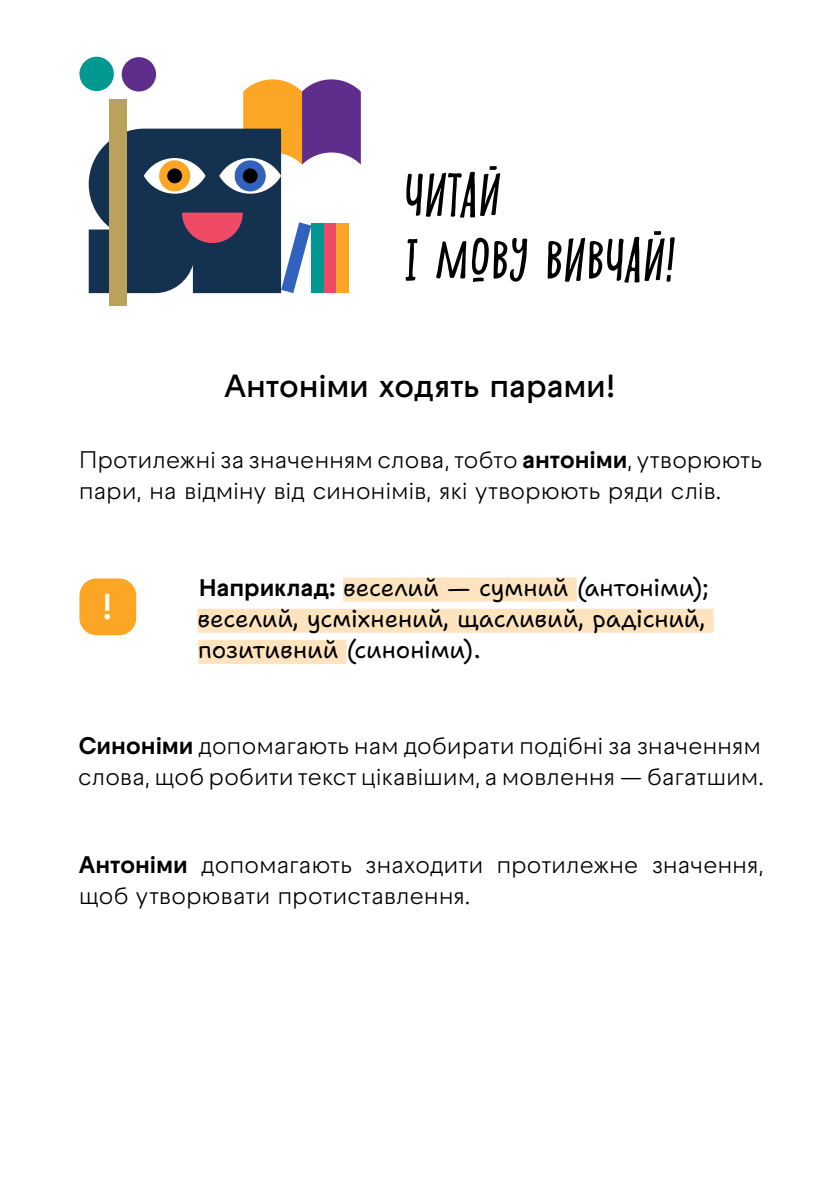
<style>
.page{position:relative;width:840px;height:1191px;background:#fff}
.page>*{position:absolute;margin:0;border:0;box-sizing:border-box;transform-origin:0 0}
.t1{font:italic 52px/65px "Shnobel";letter-spacing:-.02em;color:#000}
.t2{font:600 36px "Raptor V3 Premium";color:#fff}
.t3{font:600 32px "Raptor V3 Premium";letter-spacing:-.01em;color:#000}
.t4{font:24px/31.2px "Raptor V3 Premium";letter-spacing:-.015em;color:#000}
.t5{font:24px/31.2px "Shantell Sans";letter-spacing:-.005em;color:#000}
.s1{font-weight:700}
.s2{font-family:"Raptor V3 Premium";font-weight:700}
</style>
<div class="page">
<div style="left:343px;top:577px;width:233px;height:24px;background:#fee4be"></div>
<div style="left:197px;top:609px;width:516px;height:24px;background:#fee4be"></div>
<div style="left:198px;top:640px;width:148px;height:24px;background:#fee4be"></div>
<div style="left:109px;top:100px;width:17px;height:206px;background:#baa25d"></div>
<div style="left:79px;top:57px;width:35px;height:34px;background:#009891;border-radius:50%"></div>
<div style="left:122px;top:57px;width:34px;height:34px;background:#5f2d8c;border-radius:50%"></div>
<svg style="left:89px;top:79px;width:271px;height:214px"></svg>
<div style="left:336px;top:223px;width:13px;height:70px;background:#fda625"></div>
<div style="left:79px;top:578px;width:57px;height:57px;background:#fda625;border-radius:17px"></div>
<h1 class="t1" style="left:403px;top:162px;width:272px">ЧИТАЙ<br>І МОВУ ВИВЧАЙ!</h1>
<h3 class="t3" style="left:224px;top:362px;width:393px">Антоніми ходять парами!</h3>
<p class="t4" style="left:79px;top:443px;width:684px">Протилежні за значенням слова, тобто <span class="s1">антоніми</span>, утворюють пари, на відміну від синонімів, які утворюють ряди слів.</p>
<h2 class="t2" style="left:102px;top:581px;width:13px">!</h2>
<p class="t5" style="left:197px;top:571px;width:512px"><span class="s2">Наприклад:</span> веселий — сумний (антоніми); веселий, усміхнений, щасливий, радісний, позитивний (синоніми).</p>
<p class="t4" style="left:78px;top:730px;width:687px"><span class="s1">Синоніми</span> допомагають нам добирати подібні за значенням слова, щоб робити текст цікавішим, а мовлення — багатшим.</p>
<p class="t4" style="left:79px;top:849px;width:686px"><span class="s1">Антоніми</span> допомагають знаходити протилежне значення, щоб утворювати протиставлення.</p>
</div>
